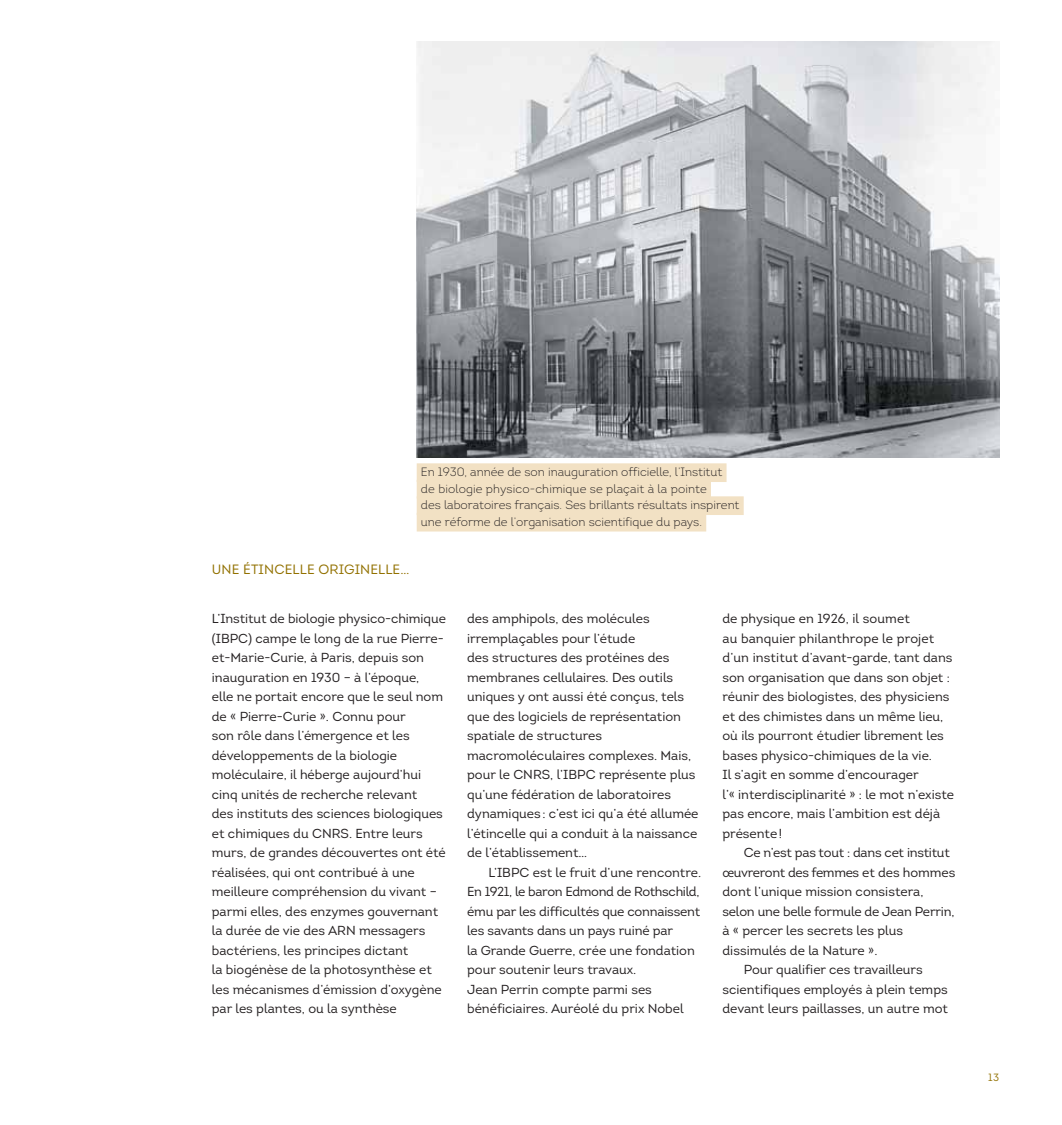
<style>
.page{position:relative;width:1062px;height:1125px;background:#fff}
.page>*{position:absolute;margin:0;border:0;box-sizing:border-box;transform-origin:0 0}
.t1{font:13.5px "Intro";letter-spacing:.01em;color:#927100}
.t2{font:13.05px/19.5px "Intro";color:#231f20}
.t3{font:13.05px "Intro";letter-spacing:-.02em;color:#231f20}
.t4{font:13.05px "Intro";letter-spacing:-.025em;color:#231f20}
.t5{font:300 12px/16.5px "Intro";color:#231f20}
.t6{font:10.5px "Intro Book Caps";color:#927100}
</style>
<div class="page">
<div style="left:416px;top:463px;width:310px;height:19px;background:#f2e1c4"></div>
<div style="left:416px;top:480px;width:294px;height:19px;background:#f2e1c4"></div>
<div style="left:416px;top:496px;width:327px;height:19px;background:#f2e1c4"></div>
<div style="left:416px;top:513px;width:290px;height:19px;background:#f2e1c4"></div>
<img style="left:416px;top:42px;width:582px;height:415px">
<p class="t5" style="left:421px;top:465px;width:320px">En 1930, année de son inauguration officielle, l’Institut<br>de biologie physico-chimique se plaçait à la pointe<br>des laboratoires français. Ses brillants résultats inspirent une réforme de l’organisation scientifique du pays.</p>
<p class="t1" style="left:212px;top:565px;width:199px">UNE ÉTINCELLE ORIGINELLE…</p>
<p class="t2" style="left:212px;top:610px;width:235px">L’Institut de biologie physico-chimique (IBPC) campe le long de la rue Pierre&shy;et-Marie-Curie, à Paris, depuis son inauguration en 1930 – à l’époque,<br>elle ne portait encore que le seul nom de « Pierre-Curie ». Connu pour<br>son rôle dans l’émergence et les développements de la biologie moléculaire, il héberge aujourd’hui cinq unités de recherche relevant<br>des instituts des sciences biologiques et chimiques du CNRS. Entre leurs murs, de grandes découvertes ont été réalisées, qui ont contribué à une meilleure compréhension du vivant – parmi elles, des enzymes gouvernant la durée de vie des ARN messagers bactériens, les principes dictant<br>la biogénèse de la photosynthèse et les mécanismes d’émission d’oxygène par les plantes, ou la synthèse</p>
<p class="t2" style="left:467px;top:610px;width:233px">des amphipols, des molécules irremplaçables pour l’étude<br>des structures des protéines des membranes cellulaires. Des outils uniques y ont aussi été conçus, tels que des logiciels de représentation spatiale de structures macromoléculaires complexes. Mais, pour le CNRS, l’IBPC représente plus qu’une fédération de laboratoires dynamiques : c’est ici qu’a été allumée l’étincelle qui a conduit à la naissance de l’établissement…</p>
<p class="t2" style="left:467px;top:864px;width:235px;text-indent:21px">L’IBPC est le fruit d’une rencontre.<br>En 1921, le baron Edmond de Rothschild, ému par les difficultés que connaissent les savants dans un pays ruiné par<br>la Grande Guerre, crée une fondation pour soutenir leurs travaux.<br>Jean Perrin compte parmi ses bénéficiaires. Auréolé du prix Nobel</p>
<p class="t2" style="left:722px;top:610px;width:233px">de physique en 1926, il soumet<br>au banquier philanthrope le projet d’un institut d’avant-garde, tant dans son organisation que dans son objet : réunir des biologistes, des physiciens et des chimistes dans un même lieu, où ils pourront étudier librement les bases physico-chimiques de la vie.<br>Il s’agit en somme d’encourager<br>l’« interdisciplinarité » : le mot n’existe pas encore, mais l’ambition est déjà présente !</p>
<p class="t3" style="left:743px;top:848px;width:207px">Ce n’est pas tout : dans cet institut</p>
<p class="t4" style="left:722px;top:867px;width:234px">œuvreront des femmes et des hommes</p>
<p class="t2" style="left:722px;top:883px;width:202px">dont l’unique mission consistera,</p>
<p class="t2" style="left:722px;top:903px;width:233px">selon une belle formule de Jean Perrin,</p>
<p class="t2" style="left:722px;top:922px;width:182px">à « percer les secrets les plus</p>
<p class="t2" style="left:722px;top:942px;width:156px">dissimulés de la Nature ».</p>
<p class="t2" style="left:743px;top:961px;width:180px">Pour qualifier ces travailleurs</p>
<p class="t2" style="left:722px;top:981px;width:227px">scientifiques employés à plein temps</p>
<p class="t2" style="left:722px;top:1000px;width:227px">devant leurs paillasses, un autre mot</p>
<p class="t6" style="left:987px;top:1071px;width:12px">13</p>
</div>
